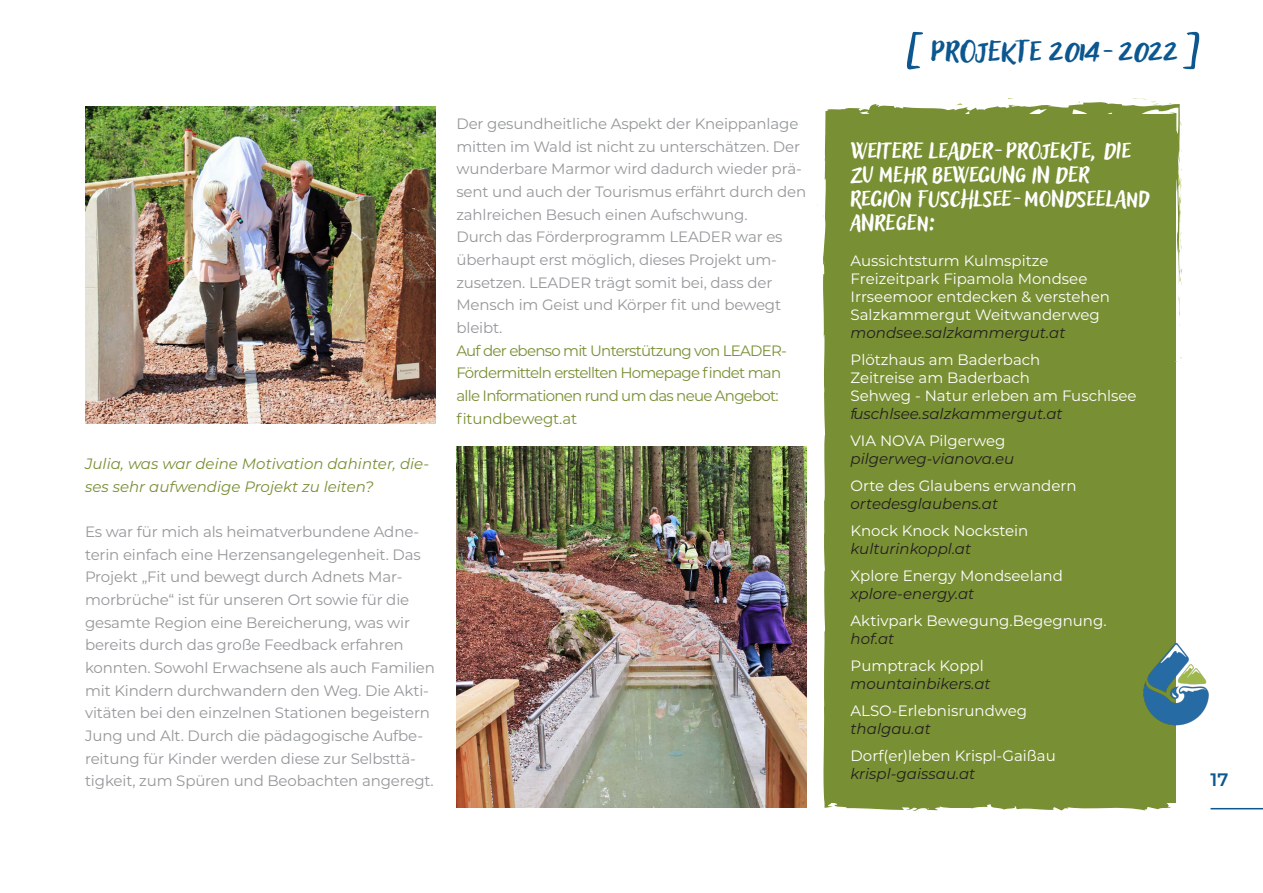
<style>
.page{position:relative;width:1263px;height:893px;background:#fff}
.page>*{position:absolute;margin:0;border:0;box-sizing:border-box;transform-origin:0 0}
.t1{font:39px "Adlery Pro Blockletter Blocklet";color:#0c578f}
.t2{font:30px "Adlery Pro Blockletter Blocklet";color:#fff}
.t3{font:600 18px "Montserrat";color:#0c578f}
.t4{font:15px/22.6px "Montserrat";letter-spacing:-.01em;color:#95979a}
.t5{font:15px/18px "Montserrat";color:#fff}
.t6{font:italic 15px "Montserrat";color:#231f20}
.t7{font:15px/22.6px "Montserrat";letter-spacing:-.05em;color:#798f34}
.t8{font:italic 15px/22.6px "Montserrat";color:#798f34}
</style>
<div class="page">
<hr style="left:1210px;top:808px;width:53px;height:1px;background:#0c578f">
<img style="left:85px;top:106px;width:350px;height:318px">
<img style="left:456px;top:446px;width:350px;height:362px">
<svg style="left:907px;top:32px;width:16px;height:37px"></svg>
<svg style="left:1183px;top:32px;width:16px;height:37px"></svg>
<svg style="left:1180px;top:267px;width:2px;height:18px"></svg>
<div style="left:823px;top:102px;width:357px;height:709px;background:#798f34"></div>
<svg style="left:857px;top:114px;width:9px;height:7px"></svg>
<svg style="left:1177px;top:116px;width:5px;height:138px"></svg>
<svg style="left:1132px;top:98px;width:29px;height:7px"></svg>
<svg style="left:1078px;top:101px;width:8px;height:5px"></svg>
<svg style="left:1174px;top:356px;width:7px;height:6px"></svg>
<svg style="left:817px;top:204px;width:7px;height:13px"></svg>
<img style="left:1135px;top:643px;width:74px;height:82px">
<p class="t8" style="left:85px;top:452px;width:346px">Julia, was war deine Motivation dahinter, die&shy;ses sehr aufwendige Projekt zu leiten?</p>
<p class="t4" style="left:85px;top:520px;width:351px">Es war für mich als heimatverbundene Adne&shy;terin einfach eine Herzensangelegenheit. Das Projekt „Fit und bewegt durch Adnets Mar&shy;morbrüche“ ist für unseren Ort sowie für die gesamte Region eine Bereicherung, was wir bereits durch das große Feedback erfahren konnten. Sowohl Erwachsene als auch Familien mit Kindern durchwandern den Weg. Die Akti&shy;vitäten bei den einzelnen Stationen begeistern Jung und Alt. Durch die pädagogische Aufbe&shy;reitung für Kinder werden diese zur Selbsttä&shy;tigkeit, zum Spüren und Beobachten angeregt.</p>
<p class="t4" style="left:456px;top:112px;width:351px">Der gesundheitliche Aspekt der Kneippanlage mitten im Wald ist nicht zu unterschätzen. Der wunderbare Marmor wird dadurch wieder prä&shy;sent und auch der Tourismus erfährt durch den zahlreichen Besuch einen Aufschwung.<br>Durch das Förderprogramm LEADER war es überhaupt erst möglich, dieses Projekt um&shy;zusetzen. LEADER trägt somit bei, dass der Mensch im Geist und Körper fit und bewegt bleibt.</p>
<p class="t7" style="left:456px;top:338px;width:332px">Auf der ebenso mit Unterstützung von LEADER-Fördermitteln erstellten Homepage findet man alle Informationen rund um das neue Angebot: fitundbewegt.at</p>
<h1 class="t1" style="left:930px;top:24px;width:30px">PROJEKTE</h1>
<h1 class="t1" style="left:1048px;top:24px;width:131px">2014-2022</h1>
<h2 class="t2" style="left:850px;top:130px;width:27px">WEITERE</h2>
<h2 class="t2" style="left:929px;top:130px;width:100px">LEADER-PROJEKTE</h2>
<h2 class="t2" style="left:1091px;top:130px;width:23px">, DIE</h2>
<h2 class="t2" style="left:850px;top:154px;width:42px">ZUMEHR</h2>
<h2 class="t2" style="left:932px;top:154px;width:24px">BEWEGUNG</h2>
<h2 class="t2" style="left:1032px;top:154px;width:36px">IN DER</h2>
<h2 class="t2" style="left:850px;top:178px;width:22px">REGION</h2>
<h2 class="t2" style="left:918px;top:178px;width:22px">FUSCHLSEE</h2>
<h2 class="t2" style="left:1012px;top:178px;width:40px">-MONDSEELAND</h2>
<h2 class="t2" style="left:850px;top:202px;width:13px">ANREGEN</h2>
<h2 class="t2" style="left:929px;top:202px;width:7px">:</h2>
<p class="t5" style="left:850px;top:251px;width:261px">Aussichtsturm Kulmspitze<br>Freizeitpark Fipamola Mondsee<br>Irrseemoor entdecken &amp; verstehen<br>Salzkammergut Weitwanderweg</p>
<p class="t6" style="left:850px;top:322px;width:216px">mondsee.salzkammergut.at</p>
<p class="t5" style="left:850px;top:350px;width:288px">Plötzhaus am Baderbach<br>Zeitreise am Baderbach<br>Sehweg - Natur erleben am Fuschlsee</p>
<p class="t6" style="left:850px;top:403px;width:214px">fuschlsee.salzkammergut.at</p>
<p class="t5" style="left:850px;top:431px;width:156px">VIA NOVA Pilgerweg</p>
<p class="t6" style="left:850px;top:448px;width:165px">pilgerweg-vianova.eu</p>
<p class="t5" style="left:850px;top:476px;width:227px">Orte des Glaubens erwandern</p>
<p class="t6" style="left:850px;top:493px;width:149px">ortedesglaubens.at</p>
<p class="t5" style="left:850px;top:521px;width:179px">Knock Knock Nockstein</p>
<p class="t6" style="left:850px;top:538px;width:122px">kulturinkoppl.at</p>
<p class="t5" style="left:850px;top:566px;width:214px">Xplore Energy Mondseeland</p>
<p class="t6" style="left:850px;top:583px;width:125px">xplore-energy.at</p>
<p class="t5" style="left:850px;top:611px;width:258px">Aktivpark Bewegung.Begegnung.</p>
<p class="t6" style="left:850px;top:628px;width:45px">hof.at</p>
<p class="t5" style="left:850px;top:656px;width:135px">Pumptrack Koppl</p>
<p class="t6" style="left:850px;top:673px;width:142px">mountainbikers.at</p>
<p class="t5" style="left:850px;top:701px;width:178px">ALSO-Erlebnisrundweg</p>
<p class="t6" style="left:850px;top:718px;width:82px">thalgau.at</p>
<p class="t5" style="left:850px;top:746px;width:207px">Dorf(er)leben Krispl-Gaißau</p>
<p class="t6" style="left:850px;top:763px;width:126px">krispl-gaissau.at</p>
<p class="t3" style="left:1210px;top:767px;width:19px">17</p>
</div>
